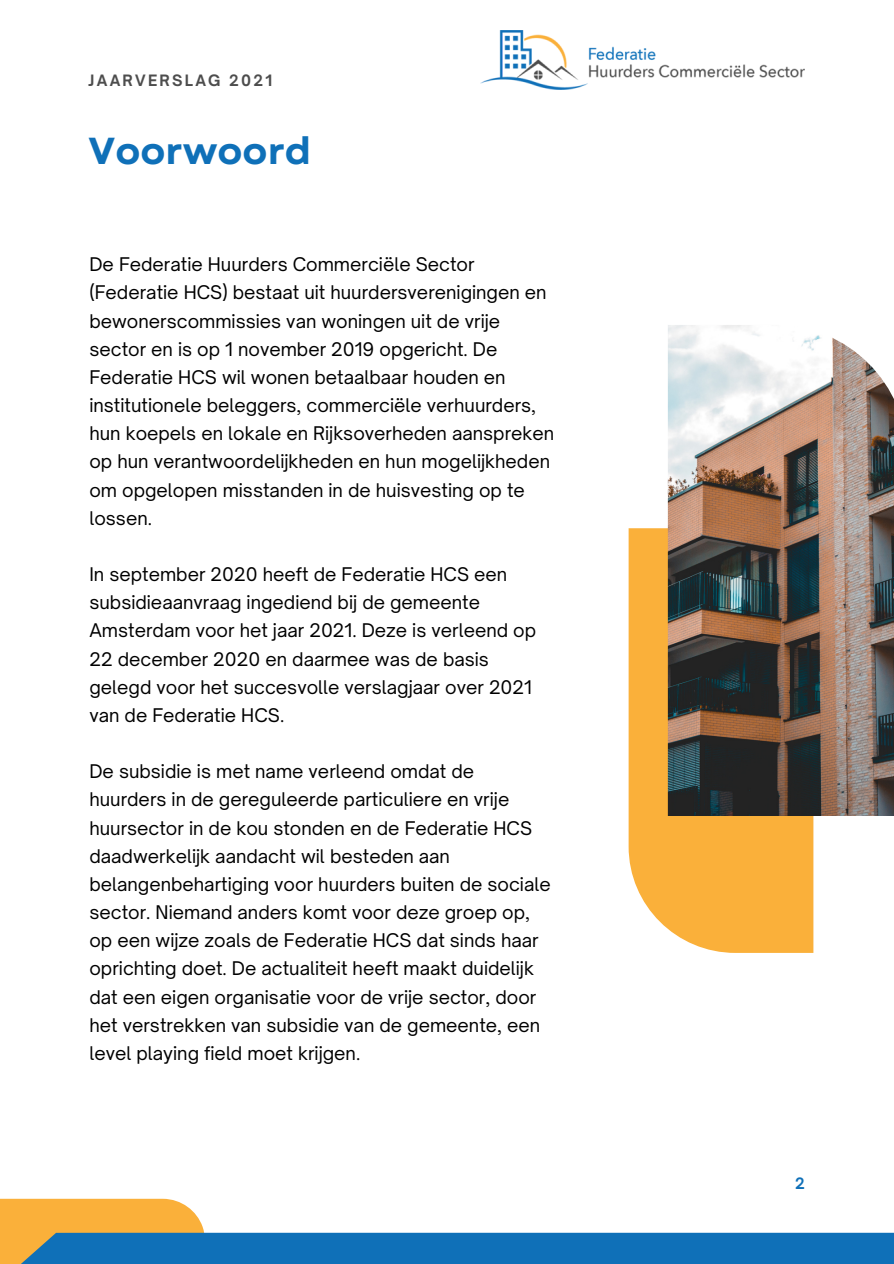
<style>
.page{position:relative;width:894px;height:1264px;background:#fff}
.page>*{position:absolute;margin:0;border:0;box-sizing:border-box;transform-origin:0 0}
.t1{font:700 37.5px "Garet";color:#0f70b8}
.t2{font:18px/28.2px "Open Sauce One";color:#000}
.t3{font:700 15px "Open Sauce One";letter-spacing:.15em;color:#4d4d4d}
.t4{font:700 15px "Open Sauce One";color:#0f70b8}
</style>
<div class="page">
<svg style="left:0;top:1198px;width:893px;height:65px"></svg>
<svg style="left:628px;top:528px;width:185px;height:424px;background:#f9b54a"></svg>
<img style="left:667px;top:325px;width:226px;height:490px">
<img style="left:480px;top:31px;width:324px;height:58px">
<p class="t3" style="left:89px;top:71px;width:185px">JAARVERSLAG 2021</p>
<h1 class="t1" style="left:89px;top:124px;width:224px">Voorwoord</h1>
<p class="t2" style="left:89px;top:250px;width:466px">De Federatie Huurders Commerciële Sector (Federatie HCS) bestaat uit huurdersverenigingen en bewonerscommissies van woningen uit de vrije sector en is op 1 november 2019 opgericht. De Federatie HCS wil wonen betaalbaar houden en institutionele beleggers, commerciële verhuurders, hun koepels en lokale en Rijksoverheden aanspreken op hun verantwoordelijkheden en hun mogelijkheden om opgelopen misstanden in de huisvesting op te lossen.</p>
<p class="t2" style="left:89px;top:560px;width:448px">In september 2020 heeft de Federatie HCS een subsidieaanvraag ingediend bij de gemeente Amsterdam voor het jaar 2021. Deze is verleend op 22 december 2020 en daarmee was de basis gelegd voor het succesvolle verslagjaar over 2021 van de Federatie HCS.</p>
<p class="t2" style="left:89px;top:757px;width:462px">De subsidie is met name verleend omdat de huurders in de gereguleerde particuliere en vrije huursector in de kou stonden en de Federatie HCS daadwerkelijk aandacht wil besteden aan belangenbehartiging voor huurders buiten de sociale sector. Niemand anders komt voor deze groep op, op een wijze zoals de Federatie HCS dat sinds haar oprichting doet. De actualiteit heeft maakt duidelijk dat een eigen organisatie voor de vrije sector, door het verstrekken van subsidie van de gemeente, een level playing field moet krijgen.</p>
<p class="t4" style="left:795px;top:1174px;width:11px">2</p>
</div>
